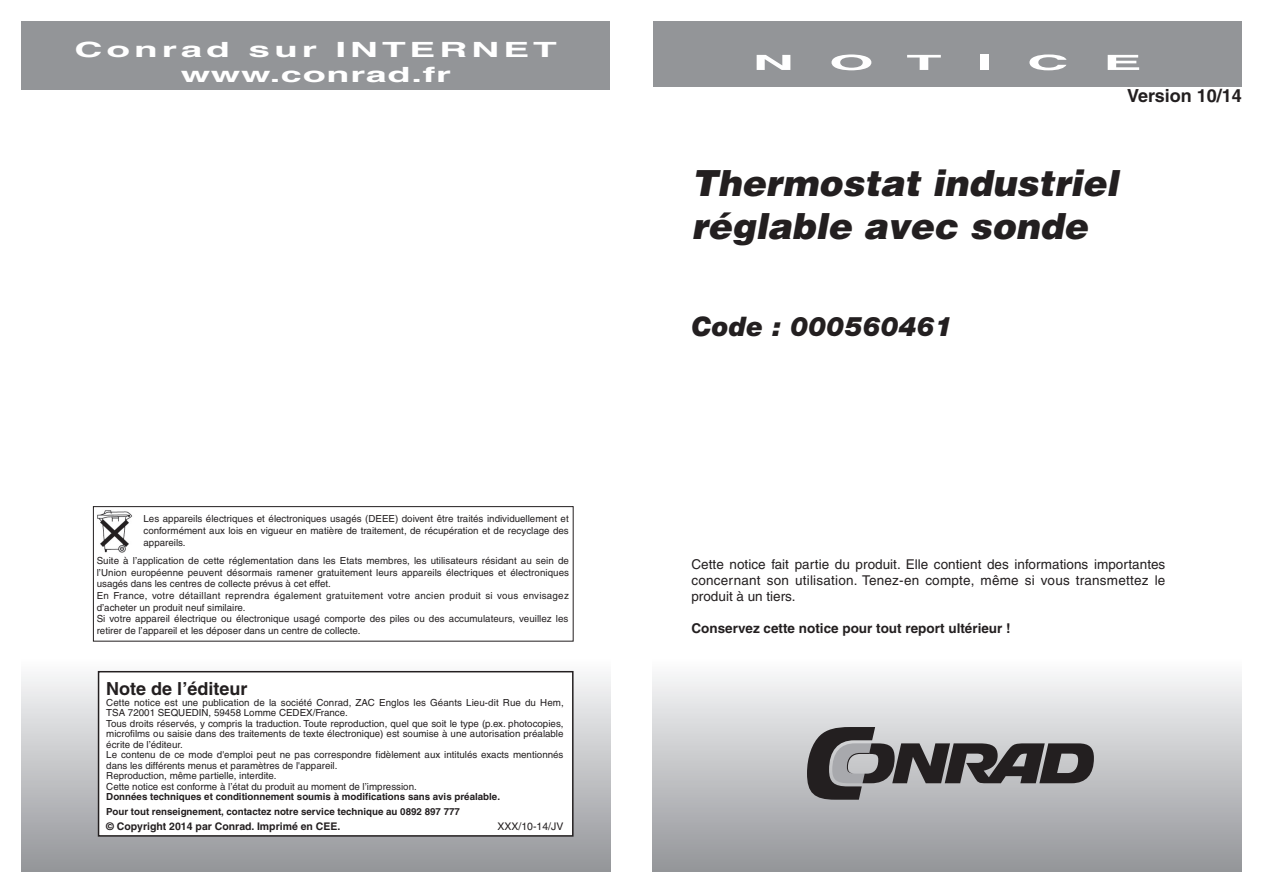
<style>
.page{position:relative;width:1263px;height:893px;background:#fff}
.page>*{position:absolute;margin:0;border:0;box-sizing:border-box;transform-origin:0 0}
.t1{font:italic 900 36px/43.2px "Helvetica";color:#231f20}
.t2{font:italic 900 27px "Helvetica Neue";color:#231f20}
.t3{font:700 21px/25.2px "Helvetica";letter-spacing:.1em;color:#fff;text-align:center;scale:1.85 1}
.t4{font:700 21px "Helvetica";letter-spacing:.1em;color:#fff;scale:2.75 1}
.t5{font:700 18px "Helvetica";color:#231f20}
.t6{font:13.5px/16.2px "Helvetica";letter-spacing:.015em;color:#231f20;text-align:justify}
.t7{font:700 13.5px "Helvetica";color:#231f20}
.t8{font:700 10.5px "Helvetica";color:#231f20}
.t9{font:10.5px "Helvetica";color:#231f20}
.t10{font:9.75px/11.7px "Helvetica";color:#231f20}
.t11{font:700 9.75px/14.7px "Helvetica";color:#231f20}
</style>
<div class="page">
<div style="left:653px;top:659px;width:589px;height:213px;background:linear-gradient(to bottom,#fbfcfd,#939498)"></div>
<div style="left:21px;top:659px;width:589px;height:213px;background:linear-gradient(to bottom,#f9f9fa,#929397)"></div>
<div style="left:653px;top:21px;width:589px;height:65px;background:#939598"></div>
<div style="left:21px;top:21px;width:589px;height:68px;background:#939598"></div>
<svg style="left:807px;top:727px;width:287px;height:73px;background:#7f7e80"></svg>
<img style="left:97px;top:510px;width:35px;height:43px">
<div style="left:93px;top:506px;width:480px;height:135px;border:1px solid #231f20"></div>
<div style="left:98px;top:671px;width:475px;height:166px;background:#fff;border:2px solid #231f20"></div>
<h3 class="t3" style="left:75px;top:36px;width:262px">Conrad sur INTERNET www.conrad.fr</h3>
<p class="t10" style="left:144px;top:513px;width:427px;text-align:justify">Les appareils électriques et électroniques usagés (DEEE) doivent être traités individuellement et conformément aux lois en vigueur en matière de traitement, de récupération et de recyclage des appareils.</p>
<p class="t10" style="left:97px;top:555px;width:474px">Suite à l’application de cette réglementation dans les Etats membres, les utilisateurs résidant au sein de l’Union européenne peuvent désormais ramener gratuitement leurs appareils électriques et électroniques usagés dans les centres de collecte prévus à cet effet.<br>En France, votre détaillant reprendra également gratuitement votre ancien produit si vous envisagez d’acheter un produit neuf similaire.<br>Si votre appareil électrique ou électronique usagé comporte des piles ou des accumulateurs, veuillez les retirer de l’appareil et les déposer dans un centre de collecte.</p>
<h3 class="t5" style="left:106px;top:678px;width:143px">Note de l’éditeur</h3>
<p class="t10" style="left:106px;top:697px;width:459px;line-height:10.5px">Cette notice est une publication de la société Conrad, ZAC Englos les Géants Lieu-dit Rue du Hem, TSA 72001 SEQUEDIN, 59458 Lomme CEDEX/France.<br>Tous droits réservés, y compris la traduction. Toute reproduction, quel que soit le type (p.ex. photocopies, microfilms ou saisie dans des traitements de texte électronique) est soumise à une autorisation préalable écrite de l’éditeur.<br>Le contenu de ce mode d'emploi peut ne pas correspondre fidèlement aux intitulés exacts mentionnés dans les différents menus et paramètres de l'appareil.<br>Reproduction, même partielle, interdite.<br>Cette notice est conforme à l’état du produit au moment de l’impression.</p>
<p class="t11" style="left:106px;top:789px;width:395px">Données techniques et conditionnement soumis à modifications sans avis préalable.<br>Pour tout renseignement, contactez notre service technique au 0892 897 777</p>
<p class="t8" style="left:106px;top:819px;width:236px">© Copyright 2014 par Conrad. Imprimé en CEE.</p>
<p class="t9" style="left:497px;top:820px;width:67px">XXX/10-14/JV</p>
<h3 class="t4" style="left:753px;top:50px;width:17px">N</h3>
<h3 class="t4" style="left:829px;top:50px;width:18px">O</h3>
<h3 class="t4" style="left:906px;top:50px;width:14px">T</h3>
<h3 class="t4" style="left:976px;top:50px;width:7px">I</h3>
<h3 class="t4" style="left:1027px;top:50px;width:17px">C</h3>
<h3 class="t4" style="left:1103px;top:50px;width:16px">E</h3>
<h3 class="t5" style="left:1127px;top:85px;width:116px">Version 10/14</h3>
<h1 class="t1" style="left:691px;top:160px;width:428px">Thermostat industriel réglable avec sonde</h1>
<h2 class="t2" style="left:691px;top:310px;width:263px">Code : 000560461</h2>
<h3 class="t6" style="left:691px;top:556px;width:475px">Cette notice fait partie du produit. Elle contient des informations importantes concernant son utilisation. Tenez-en compte, même si vous transmettez le produit à un tiers.</h3>
<h3 class="t7" style="left:691px;top:620px;width:321px">Conservez cette notice pour tout report ultérieur !</h3>
</div>
